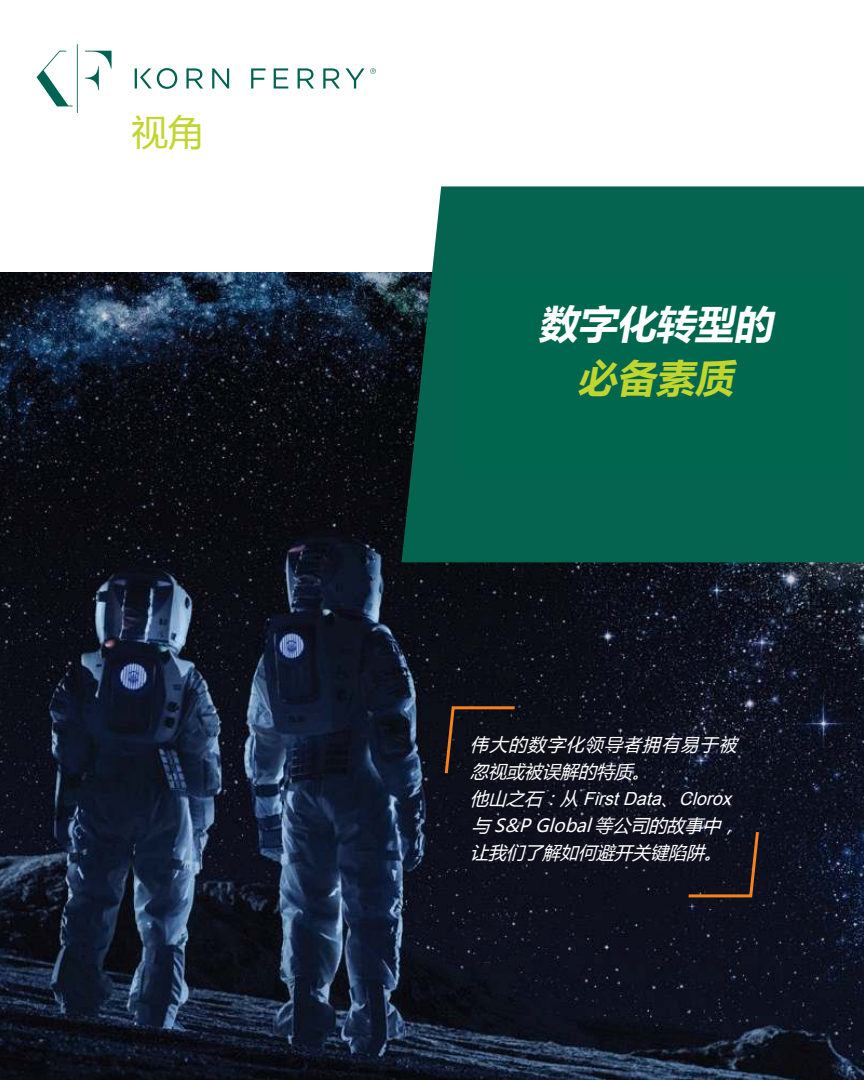
<style>
.page{position:relative;width:864px;height:1080px;background:#fff}
.page>*{position:absolute;margin:0;border:0;box-sizing:border-box;transform-origin:0 0}
.t1{font:italic 700 39px "Microsoft Ya Hei";color:#fff}
.t2{font:italic 700 39px "Microsoft Ya Hei";color:#c1d52e}
.t3{font:36px "Microsoft Ya Hei";color:#c1d52e}
.t4{font:italic 18px/27px "Microsoft Ya Hei";color:#fff}
.t5{font:italic 18px "Arial";color:#fff}
.s1{font-family:"Microsoft Ya Hei"}
</style>
<div class="page">
<img style="left:0;top:273px;width:864px;height:807px">
<svg style="left:402px;top:186px;width:462px;height:376px;background:#0e6654"></svg>
<svg style="left:37px;top:44px;width:75px;height:69px"></svg>
<svg style="left:135px;top:68px;width:241px;height:21px"></svg>
<svg style="left:685px;top:829px;width:76px;height:70px;background:#1e181d"></svg>
<svg style="left:443px;top:705px;width:75px;height:71px;background:#1d1718"></svg>
<div style="left:458px;top:279px;width:389px;height:193px;background:#00664e"></div>
<h2 class="t3" style="left:132px;top:108px;width:74px">视角</h2>
<h1 class="t1" style="left:539px;top:297px;width:245px">数字化转型的</h1>
<h1 class="t2" style="left:578px;top:351px;width:167px">必备素质</h1>
<p class="t4" style="left:470px;top:730px;width:274px">伟大的数字化领导者拥有易于被忽视或被误解的特质。</p>
<p class="t5" style="left:470px;top:788px;width:266px"><span class="s1">他山之石：从</span>First Data<span class="s1">、</span>Clorox</p>
<p class="t4" style="left:470px;top:811px;width:276px">与 S＆PGlobal 等公司的故事中，让我们了解如何避开关键陷阱。</p>
</div>
